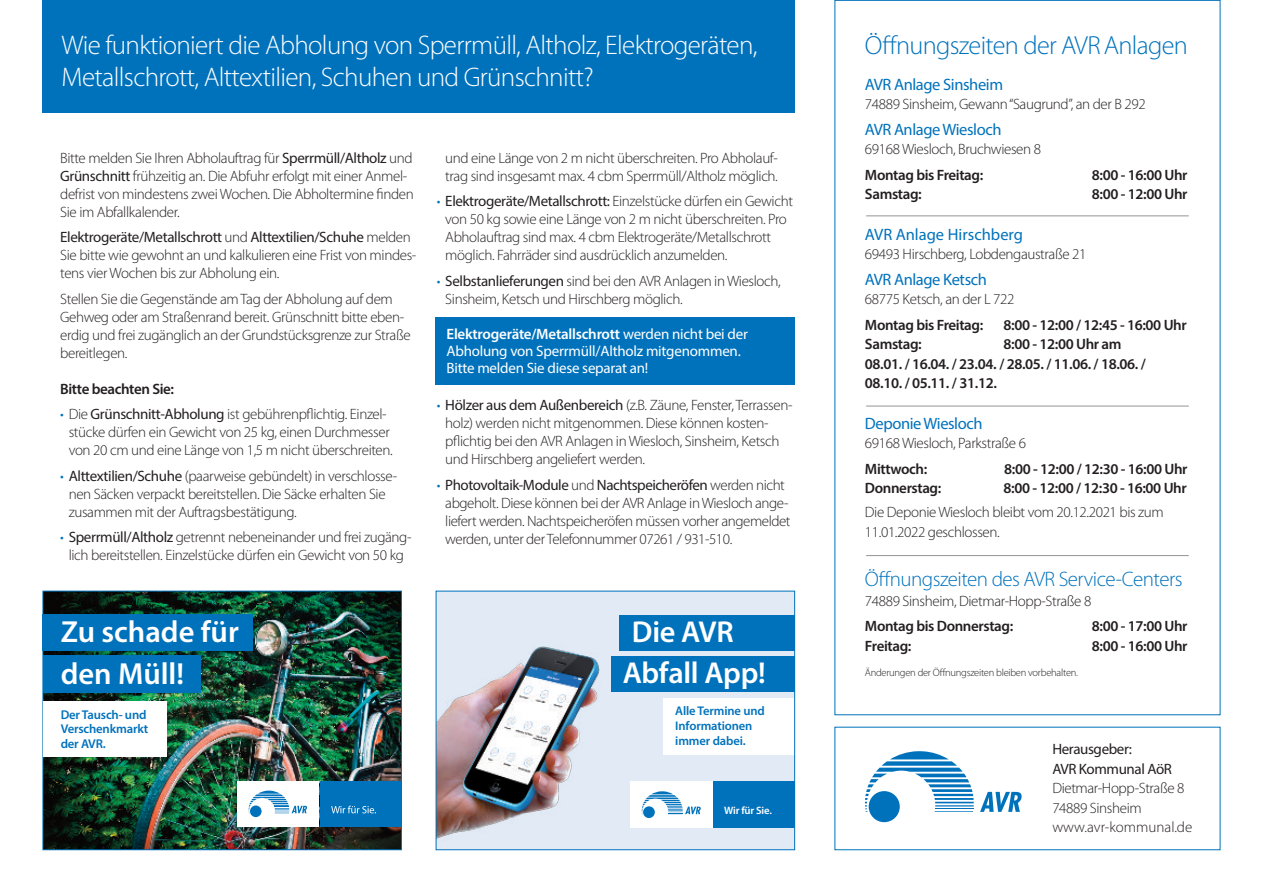
<style>
.page{position:relative;width:1263px;height:893px;background:#fff}
.page>*{position:absolute;margin:0;border:0;box-sizing:border-box;transform-origin:0 0}
.t1{font:600 30.6px/42px "Myriad Pro";color:#fff}
.t2{font:600 30.3px/41.4px "Myriad Pro";letter-spacing:-.01em;color:#fff}
.t3{font:300 27px/32.4px "Myriad Pro";letter-spacing:-.025em;color:#fff}
.t4{font:300 26.25px "Myriad Pro";letter-spacing:-.025em;color:#0072bc}
.t5{font:300 21px "Myriad Pro";letter-spacing:-.025em;color:#0072bc}
.t6{font:16.5px "Myriad Pro";letter-spacing:-.025em;color:#0072bc}
.t7{font:16.5px "Myriad Pro";color:#0072bc}
.t8{font:300 15px/18px "Myriad Pro";letter-spacing:-.025em;color:#231f20}
.t9{font:600 15px/19.5px "Myriad Pro";letter-spacing:-.025em;color:#231f20}
.t10{font:15px/17.2px "Myriad Pro";letter-spacing:-.015em;color:#fff}
.t11{font:15px/19.5px "Myriad Pro";letter-spacing:-.025em;color:#231f20}
.t12{font:600 12.75px/14.4px "Myriad Pro";letter-spacing:-.015em;color:#0072bc}
.t13{font:600 12.6px/15.1px "Myriad Pro";letter-spacing:-.01em;color:#0072bc}
.t14{font:600 10.65px "Myriad Pro";letter-spacing:-.015em;color:#fff}
.t15{font:300 10.5px "Myriad Pro";letter-spacing:-.025em;color:#231f20}
.s1{font-weight:400}
.s2{color:#0072bc}
.s3{font-weight:600}
</style>
<div class="page">
<div style="left:43px;top:0;width:752px;height:112px;background:#0072bc"></div>
<img style="left:45px;top:593px;width:355px;height:255px">
<div style="left:43px;top:591px;width:359px;height:259px;border:1px solid #0072bc"></div>
<svg style="left:865px;top:751px;width:109px;height:61px"></svg>
<div style="left:869px;top:791px;width:31px;height:31px;background:#0072bc;border-radius:50%"></div>
<svg style="left:980px;top:792px;width:41px;height:20px"></svg>
<div style="left:436px;top:317px;width:359px;height:68px;background:#0072bc"></div>
<div style="left:43px;top:614px;width:210px;height:36px;background:#0072bc"></div>
<div style="left:43px;top:655px;width:157px;height:37px;background:#0072bc"></div>
<div style="left:43px;top:701px;width:124px;height:56px;background:#fff"></div>
<div style="left:237px;top:781px;width:81px;height:46px;background:#fff"></div>
<svg style="left:250px;top:805px;width:12px;height:12px"></svg>
<svg style="left:249px;top:791px;width:58px;height:23px"></svg>
<div style="left:321px;top:781px;width:81px;height:46px;background:#0072bc"></div>
<svg style="left:331px;top:806px;width:45px;height:7px"></svg>
<hr style="left:866px;top:215px;width:323px;height:1px;background:#939598">
<hr style="left:866px;top:406px;width:323px;height:1px;background:#939598">
<hr style="left:866px;top:555px;width:323px;height:1px;background:#939598">
<div style="left:436px;top:591px;width:358px;height:258px;background:#e2eaf6"></div>
<img style="left:438px;top:646px;width:162px;height:192px">
<div style="left:630px;top:782px;width:82px;height:46px;background:#fff"></div>
<svg style="left:643px;top:806px;width:12px;height:12px"></svg>
<svg style="left:642px;top:791px;width:59px;height:24px"></svg>
<div style="left:714px;top:782px;width:80px;height:46px;background:#0072bc"></div>
<div style="left:619px;top:615px;width:175px;height:35px;background:#0072bc"></div>
<div style="left:611px;top:656px;width:183px;height:35px;background:#0072bc"></div>
<div style="left:663px;top:698px;width:131px;height:57px;background:#fff"></div>
<div style="left:436px;top:591px;width:359px;height:259px;border:1px solid #0072bc"></div>
<h3 class="t3" style="left:62px;top:31px;width:697px">Wie funktioniert die Abholung von Sperrmüll, Altholz, Elektrogeräten,<br>Metallschrott, Alttextilien, Schuhen und Grünschnitt?</h3>
<p class="t8" style="left:60px;top:150px;width:355px">Bitte melden Sie Ihren Abholauftrag für <span class="s1">Sperrmüll/Altholz</span> und <span class="s1">Grünschnitt</span> frühzeitig an. Die Abfuhr erfolgt mit einer Anmel&shy;defrist von mindestens zwei Wochen. Die Abholtermine finden Sie im Abfallkalender.</p>
<p class="t8" style="left:60px;top:229px;width:358px"><span class="s1">Elektrogeräte/Metallschrott</span> und <span class="s1">Alttextilien/Schuhe</span> melden<br>Sie bitte wie gewohnt an und kalkulieren eine Frist von mindes&shy;tens vier Wochen bis zur Abholung ein.</p>
<p class="t8" style="left:60px;top:291px;width:352px">Stellen Sie die Gegenstände am Tag der Abholung auf dem Gehweg oder am Straßenrand bereit. Grünschnitt bitte eben&shy;erdig und frei zugänglich an der Grundstücksgrenze zur Straße bereitlegen.</p>
<p class="t9" style="left:60px;top:380px;width:115px">Bitte beachten Sie:</p>
<p class="t8" style="left:60px;top:406px;width:334px;text-align:center"><span class="s2">•</span> Die <span class="s1">Grünschnitt-Abholung</span> ist gebührenpflichtig. Einzel&shy;stücke dürfen ein Gewicht von 25 kg, einen Durchmesser von 20 cm und eine Länge von 1,5 m nicht überschreiten.</p>
<p class="t8" style="left:69px;top:468px;width:330px;text-indent:-9px"><span class="s2">•</span> <span class="s1">Alttextilien/Schuhe</span> (paarweise gebündelt) in verschlosse&shy;nen Säcken verpackt bereitstellen. Die Säcke erhalten Sie zusammen mit der Auftragsbestätigung.</p>
<p class="t8" style="left:60px;top:529px;width:353px;text-align:center"><span class="s2">•</span> <span class="s1">Sperrmüll/Altholz</span> getrennt nebeneinander und frei zugäng&shy;lich bereitstellen. Einzelstücke dürfen ein Gewicht von 50 kg</p>
<p class="t8" style="left:445px;top:150px;width:334px">und eine Länge von 2 m nicht überschreiten. Pro Abholauf&shy;trag sind insgesamt max. 4 cbm Sperrmüll/Altholz möglich.</p>
<p class="t8" style="left:445px;top:193px;width:349px;text-indent:-9px"><span class="s2">•</span> <span class="s1">Elektrogeräte/Metallschrott:</span> Einzelstücke dürfen ein Gewicht von 50 kg sowie eine Länge von 2 m nicht überschreiten. Pro Abholauftrag sind max. 4 cbm Elektrogeräte/Metallschrott möglich. Fahrräder sind ausdrücklich anzumelden.</p>
<p class="t8" style="left:445px;top:273px;width:337px;text-indent:-9px"><span class="s2">•</span> <span class="s1">Selbstanlieferungen</span> sind bei den AVR Anlagen in Wiesloch,<br>Sinsheim, Ketsch und Hirschberg möglich.</p>
<p class="t10" style="left:446px;top:326px;width:303px"><span class="s3">Elektrogeräte/Metallschrott</span> werden nicht bei der<br>Abholung von Sperrmüll/Altholz mitgenommen.<br>Bitte melden Sie diese separat an!</p>
<p class="t8" style="left:445px;top:397px;width:349px;text-indent:-9px"><span class="s2">•</span> <span class="s1">Hölzer aus dem Außenbereich</span> (z.B. Zäune, Fenster, Terrassen&shy;holz) werden nicht mitgenommen. Diese können kosten&shy;pflichtig bei den AVR Anlagen in Wiesloch, Sinsheim, Ketsch und Hirschberg angeliefert werden.</p>
<p class="t8" style="left:445px;top:477px;width:347px;text-indent:-9px"><span class="s2">•</span> <span class="s1">Photovoltaik-Module</span> und <span class="s1">Nachtspeicheröfen</span> werden nicht abgeholt. Diese können bei der AVR Anlage in Wiesloch ange&shy;liefert werden. Nachtspeicheröfen müssen vorher angemeldet werden, unter der Telefonnummer 07261 / 931-510.</p>
<h1 class="t1" style="left:61px;top:613px;width:180px">Zu schade für den Müll!</h1>
<p class="t12" style="left:61px;top:708px;width:89px">Der Tausch- und<br>Verschenkmarkt der AVR.</p>
<h2 class="t2" style="left:623px;top:614px;width:145px;text-indent:9px">Die AVR<br>Abfall App!</h2>
<p class="t13" style="left:675px;top:704px;width:91px">Alle Termine und<br>Informationen immer dabei.</p>
<p class="t14" style="left:724px;top:806px;width:49px">Wir für Sie.</p>
<h3 class="t4" style="left:865px;top:36px;width:324px">Öffnungszeiten der AVR Anlagen</h3>
<p class="t6" style="left:865px;top:78px;width:140px">AVR Anlage Sinsheim</p>
<p class="t8" style="left:865px;top:96px;width:282px">74889 Sinsheim, Gewann “Saugrund”, an der B 292</p>
<p class="t6" style="left:865px;top:123px;width:138px">AVR Anlage Wiesloch</p>
<p class="t8" style="left:865px;top:141px;width:178px">69168 Wiesloch, Bruchwiesen 8</p>
<p class="t9" style="left:865px;top:166px;width:120px">Montag bis Freitag:</p>
<p class="t9" style="left:1092px;top:166px;width:97px">8:00 - 16:00 Uhr</p>
<p class="t9" style="left:865px;top:185px;width:58px">Samstag:</p>
<p class="t9" style="left:1092px;top:185px;width:97px">8:00 - 12:00 Uhr</p>
<p class="t7" style="left:865px;top:228px;width:160px">AVR Anlage Hirschberg</p>
<p class="t8" style="left:865px;top:246px;width:223px">69493 Hirschberg, Lobdengaustraße 21</p>
<p class="t6" style="left:865px;top:273px;width:124px">AVR Anlage Ketsch</p>
<p class="t8" style="left:865px;top:291px;width:151px">68775 Ketsch, an der L 722</p>
<p class="t9" style="left:865px;top:316px;width:120px">Montag bis Freitag:</p>
<p class="t9" style="left:1003px;top:316px;width:185px">8:00 - 12:00 / 12:45 - 16:00 Uhr</p>
<p class="t9" style="left:865px;top:335px;width:58px">Samstag:</p>
<p class="t9" style="left:865px;top:335px;width:282px;text-indent:139px">8:00 - 12:00 Uhr am<br>08.01. / 16.04. / 23.04. / 28.05. / 11.06. / 18.06. /<br>08.10. / 05.11. / 31.12.</p>
<p class="t6" style="left:865px;top:417px;width:119px">Deponie Wiesloch</p>
<p class="t8" style="left:865px;top:435px;width:163px">69168 Wiesloch, Parkstraße 6</p>
<p class="t9" style="left:865px;top:460px;width:64px">Mittwoch:</p>
<p class="t9" style="left:1004px;top:460px;width:185px">8:00 - 12:00 / 12:30 - 16:00 Uhr</p>
<p class="t9" style="left:865px;top:479px;width:78px">Donnerstag:</p>
<p class="t9" style="left:1003px;top:479px;width:185px">8:00 - 12:00 / 12:30 - 16:00 Uhr</p>
<p class="t8" style="left:865px;top:503px;width:300px;line-height:19.5px">Die Deponie Wiesloch bleibt vom 20.12.2021 bis zum<br>11.01.2022 geschlossen.</p>
<h3 class="t5" style="left:865px;top:571px;width:319px">Öffnungszeiten des AVR Service-Centers</h3>
<p class="t8" style="left:865px;top:593px;width:228px">74889 Sinsheim, Dietmar-Hopp-Straße 8</p>
<p class="t9" style="left:865px;top:617px;width:150px">Montag bis Donnerstag:</p>
<p class="t9" style="left:1092px;top:617px;width:97px">8:00 - 17:00 Uhr</p>
<p class="t9" style="left:865px;top:637px;width:48px">Freitag:</p>
<p class="t9" style="left:1092px;top:637px;width:97px">8:00 - 16:00 Uhr</p>
<p class="t15" style="left:865px;top:669px;width:215px">Änderungen der Öffnungszeiten bleiben vorbehalten.</p>
<p class="t11" style="left:1052px;top:741px;width:121px">Herausgeber:<br>AVR Kommunal AöR</p>
<p class="t8" style="left:1052px;top:780px;width:142px;line-height:19.5px">Dietmar-Hopp-Straße 8<br>74889 Sinsheim www.avr-kommunal.de</p>
</div>
